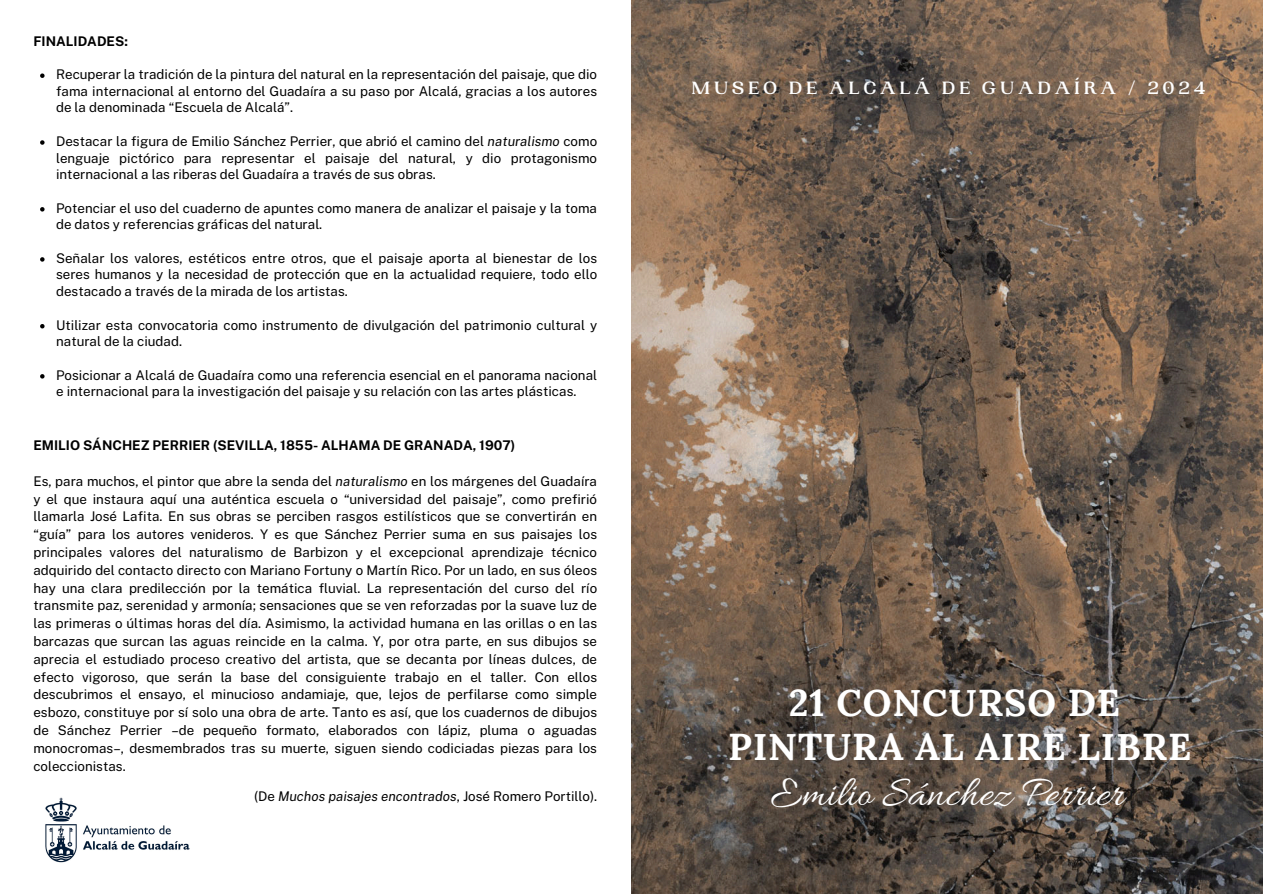
<style>
.page{position:relative;width:1263px;height:894px;background:#fff}
.page>*{position:absolute;margin:0;border:0;box-sizing:border-box;transform-origin:0 0}
.t1{font:43.65px "Allura";color:#fff}
.t2{font:700 37.2px/43.8px "Lora";letter-spacing:.025em;color:#fff;text-align:center}
.t3{font:700 18.75px "PP Woodland";letter-spacing:.2em;color:#fff}
.t4{font:13.35px/17.9px "Public Sans";color:#000;text-align:justify}
.t5{font:700 13.35px "Public Sans";color:#000}
.t6{font:italic 13.35px "Public Sans";color:#000}
.s1{font-style:italic}
.s2{font-style:normal}
</style>
<div class="page">
<img style="left:631px;top:0;width:632px;height:893px">
<img style="left:45px;top:797px;width:145px;height:66px">
<svg style="left:40px;top:73px;width:5px;height:5px"></svg>
<svg style="left:40px;top:140px;width:5px;height:5px"></svg>
<svg style="left:40px;top:207px;width:5px;height:4px"></svg>
<svg style="left:40px;top:257px;width:5px;height:4px"></svg>
<svg style="left:40px;top:324px;width:5px;height:4px"></svg>
<svg style="left:40px;top:374px;width:5px;height:4px"></svg>
<p class="t5" style="left:33px;top:33px;width:96px">FINALIDADES:</p>
<p class="t4" style="left:56px;top:66px;width:542px;line-height:16.6px">Recuperar la tradición de la pintura del natural en la representación del paisaje, que dio fama internacional al entorno del Guadaíra a su paso por Alcalá, gracias a los autores de la denominada “Escuela de Alcalá”.</p>
<h4 class="t4" style="left:56px;top:133px;width:543px;line-height:16.6px">Destacar la figura de Emilio Sánchez Perrier, que abrió el camino del <span class="s1">naturalismo</span> como lenguaje pictórico para representar el paisaje del natural, y dio protagonismo internacional a las riberas del Guadaíra a través de sus obras.</h4>
<p class="t4" style="left:56px;top:199px;width:542px;line-height:16.6px">Potenciar el uso del cuaderno de apuntes como manera de analizar el paisaje y la toma de datos y referencias gráficas del natural.</p>
<p class="t4" style="left:56px;top:249px;width:543px;line-height:16.6px">Señalar los valores, estéticos entre otros, que el paisaje aporta al bienestar de los seres humanos y la necesidad de protección que en la actualidad requiere, todo ello destacado a través de la mirada de los artistas.</p>
<p class="t4" style="left:56px;top:316px;width:542px;line-height:16.6px">Utilizar esta convocatoria como instrumento de divulgación del patrimonio cultural y natural de la ciudad.</p>
<h3 class="t4" style="left:56px;top:366px;width:542px;line-height:16.6px">Posicionar a Alcalá de Guadaíra como una referencia esencial en el panorama nacional e internacional para la investigación del paisaje y su relación con las artes plásticas.</h3>
<h2 class="t5" style="left:33px;top:437px;width:483px">EMILIO SÁNCHEZ PERRIER (SEVILLA, 1855- ALHAMA DE GRANADA, 1907)</h2>
<h1 class="t4" style="left:33px;top:472px;width:565px">Es, para muchos, el pintor que abre la senda del <span class="s1">naturalismo</span> en los márgenes del Guadaíra y el que instaura aquí una auténtica escuela o “universidad del paisaje”, como prefirió llamarla José Lafita. En sus obras se perciben rasgos estilísticos que se convertirán en “guía” para los autores venideros. Y es que Sánchez Perrier suma en sus paisajes los principales valores del naturalismo de Barbizon y el excepcional aprendizaje técnico adquirido del contacto directo con Mariano Fortuny o Martín Rico. Por un lado, en sus óleos hay una clara predilección por la temática fluvial. La representación del curso del río transmite paz, serenidad y armonía; sensaciones que se ven reforzadas por la suave luz de las primeras o últimas horas del día. Asimismo, la actividad humana en las orillas o en las barcazas que surcan las aguas reincide en la calma. Y, por otra parte, en sus dibujos se aprecia el estudiado proceso creativo del artista, que se decanta por líneas dulces, de efecto vigoroso, que serán la base del consiguiente trabajo en el taller. Con ellos descubrimos el ensayo, el minucioso andamiaje, que, lejos de perfilarse como simple esbozo, constituye por sí solo una obra de arte. Tanto es así, que los cuadernos de dibujos de Sánchez Perrier –de pequeño formato, elaborados con lápiz, pluma o aguadas monocromas–, desmembrados tras su muerte, siguen siendo codiciadas piezas para los coleccionistas.</h1>
<p class="t6" style="left:254px;top:788px;width:344px"><span class="s2">(De</span> Muchos paisajes encontrados<span class="s2">, José Romero Portillo).</span></p>
<p class="t3" style="left:692px;top:77px;width:516px">MUSEO DE ALCALÁ DE GUADAÍRA / 2024</p>
<p class="t2" style="left:728px;top:680px;width:465px">21 CONCURSO DE<br>PINTURA AL AIRE LIBRE</p>
<p class="t1" style="left:770px;top:768px;width:355px">Emilio Sánchez Perrier</p>
</div>
